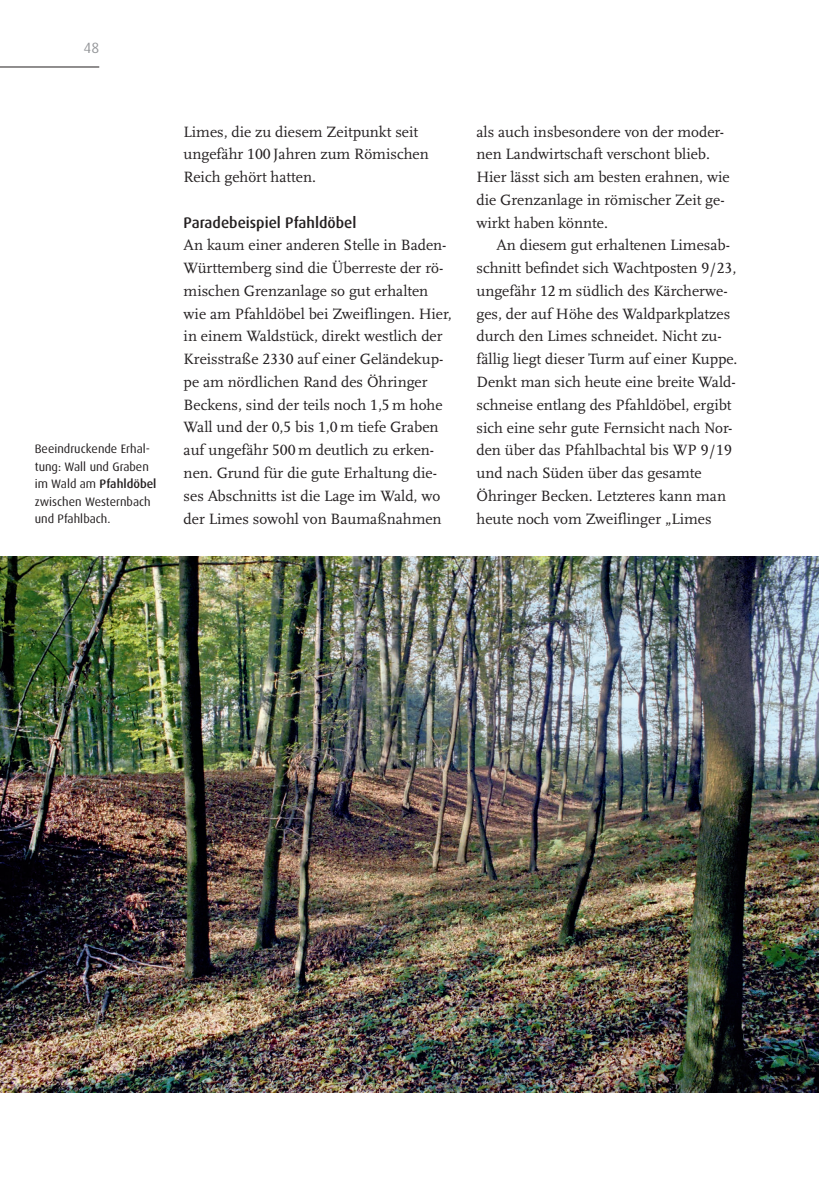
<style>
.page{position:relative;width:819px;height:1191px;background:#fff}
.page>*{position:absolute;margin:0;border:0;box-sizing:border-box;transform-origin:0 0}
.t1{font:15.58px/22.8px "Scala LF";color:#231f20}
.t2{font:500 15.4px "MP Dax Pro";color:#231f20}
.t3{font:14.88px "MP Dax Pro";color:#939598}
.t4{font:12.25px/17.5px "MP Dax Pro";color:#231f20}
.s1{font-weight:500}
</style>
<div class="page">
<hr style="left:0;top:67px;width:99px;height:1px;background:#231f20">
<img style="left:0;top:556px;width:819px;height:536px">
<p class="t3" style="left:84px;top:42px;width:17px">48</p>
<p class="t4" style="left:35px;top:441px;width:123px">Beeindruckende Erhal&shy;tung: Wall und Graben im Wald am <span class="s1">Pfahldöbel </span>zwischen Westernbach und Pfahlbach.</p>
<p class="t1" style="left:184px;top:121px;width:246px">Limes, die zu diesem Zeitpunkt seit ungefähr 100 Jahren zum Römischen<br>Reich gehört hatten.</p>
<p class="t2" style="left:184px;top:215px;width:174px">Paradebeispiel Pfahldöbel</p>
<p class="t1" style="left:184px;top:235px;width:269px">An kaum einer anderen Stelle in Baden-Württemberg sind die Überreste der rö&shy;mischen Grenzanlage so gut erhalten wie am Pfahldöbel bei Zweiflingen. Hier, in einem Waldstück, direkt westlich der Kreisstraße 2330 auf einer Geländekup&shy;pe am nördlichen Rand des Öhringer Beckens, sind der teils noch 1,5 m hohe Wall und der 0,5 bis 1,0 m tiefe Graben auf ungefähr 500 m deutlich zu erken&shy;nen. Grund für die gute Erhaltung die&shy;ses Abschnitts ist die Lage im Wald, wo der Limes sowohl von Baumaßnahmen</p>
<p class="t1" style="left:476px;top:121px;width:255px">als auch insbesondere von der moder&shy;nen Landwirtschaft verschont blieb.<br>Hier lässt sich am besten erahnen, wie die Grenzanlage in römischer Zeit ge&shy;wirkt haben könnte.</p>
<p class="t1" style="left:476px;top:235px;width:262px;text-indent:20px">An diesem gut erhaltenen Limesab&shy;schnitt befindet sich Wachtposten 9/23, ungefähr 12 m südlich des Kärcherwe&shy;ges, der auf Höhe des Waldparkplatzes durch den Limes schneidet. Nicht zu - fällig liegt dieser Turm auf einer Kuppe.<br>Denkt man sich heute eine breite Wald&shy;schneise entlang des Pfahldöbel, ergibt sich eine sehr gute Fernsicht nach Nor&shy;den über das Pfahlbachtal bis WP 9/19 und nach Süden über das gesamte Öhringer Becken. Letzteres kann man heute noch vom Zweiflinger „Limes</p>
</div>
